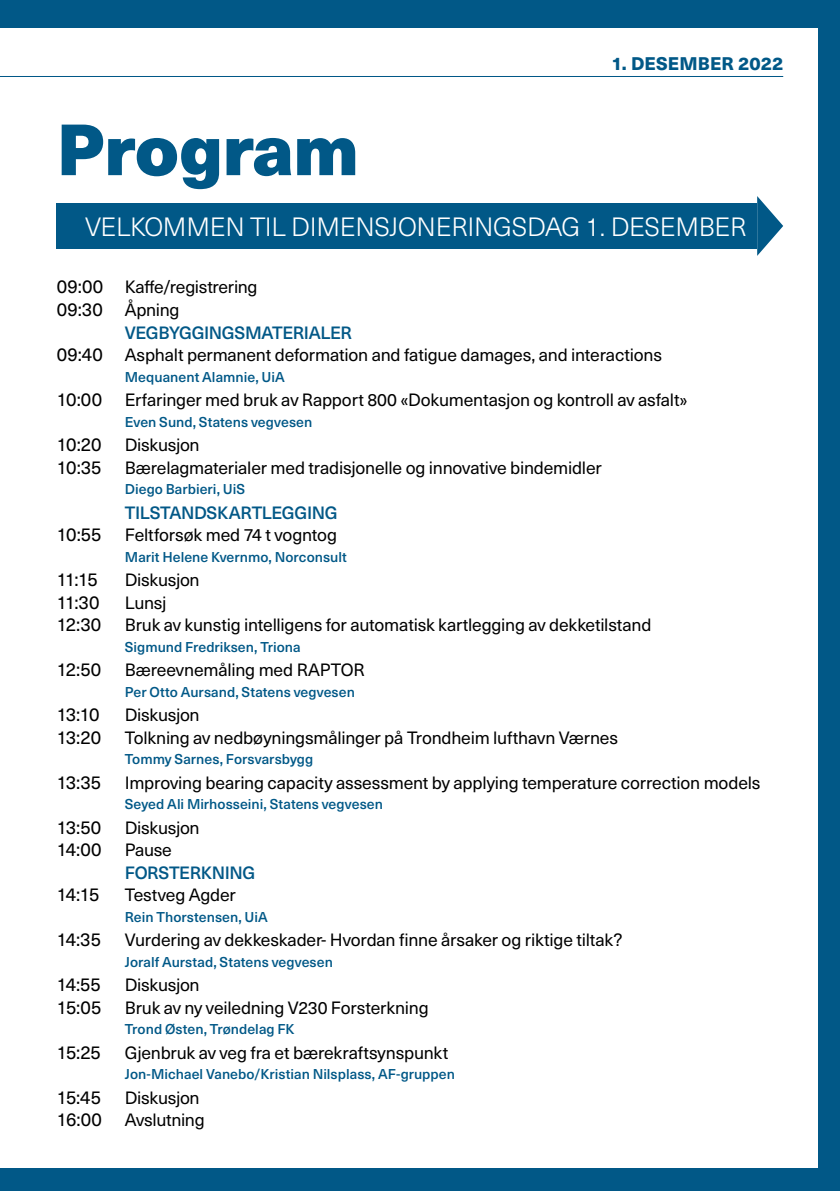
<style>
.page{position:relative;width:840px;height:1191px;background:#fff}
.page>*{position:absolute;margin:0;border:0;box-sizing:border-box;transform-origin:0 0}
.t1{font:900 71px "Neue Haas Unica W1 G";letter-spacing:-.005em;color:#015887}
.t2{font:300 26px "Neue Haas Unica W1 G";letter-spacing:-.01em;color:#fff}
.t3{font:18.4px "Neue Haas Unica W1 G";letter-spacing:-.055em;color:#000}
.t4{font:800 18px "Neue Haas Unica W1 G";letter-spacing:.01em;color:#015887}
.t5{font:17.6px/22.4px "Neue Haas Unica W1 G";letter-spacing:-.01em;color:#000}
.t6{font:500 17.6px "Neue Haas Unica W1 G";letter-spacing:-.02em;color:#025887}
.t7{font:500 14px "Neue Haas Unica W1 G";color:#015887}
.s1{font-size:18.4px}
.s2{font-weight:500;color:#025887}
</style>
<div class="page">
<div style="left:0;top:0;width:839px;height:1191px;background:#015887"></div>
<div style="left:0;top:28px;width:816px;height:1140px;background:#fff"></div>
<hr style="left:0;top:76px;width:782px;height:1px;background:#015887">
<div style="left:57px;top:203px;width:699px;height:45px;background:#015887"></div>
<svg style="left:756px;top:196px;width:26px;height:60px"></svg>
<h1 class="t1" style="left:57px;top:94px;width:303px">Program</h1>
<p class="t4" style="left:611px;top:50px;width:173px">1. DESEMBER 2022</p>
<h2 class="t2" style="left:85px;top:208px;width:662px">VELKOMMEN TIL DIMENSJONERINGSDAG 1. DESEMBER</h2>
<p class="t5" style="left:57px;top:275px;width:202px"><span class="s1">09:00</span> Kaffe/registrering<br><span class="s1">09:30</span> Åpning</p>
<p class="t5" style="left:57px;top:320px;width:606px;text-indent:68px"><span class="s2">VEGBYGGINGSMATERIALER<br></span><span class="s1">09:40</span> Asphalt permanent deformation and fatigue damages, and interactions</p>
<p class="t7" style="left:125px;top:366px;width:161px">Mequanent Alamnie, UiA</p>
<p class="t5" style="left:57px;top:387px;width:632px"><span class="s1">10:00</span> Erfaringer med bruk av Rapport 800 «Dokumentasjon og kontroll av asfalt»</p>
<p class="t7" style="left:125px;top:411px;width:189px">Even Sund, Statens vegvesen</p>
<p class="t3" style="left:57px;top:431px;width:46px">10:20</p>
<p class="t5" style="left:125px;top:432px;width:76px">Diskusjon</p>
<p class="t3" style="left:57px;top:453px;width:46px">10:35</p>
<p class="t5" style="left:125px;top:455px;width:478px">Bærelagmaterialer med tradisjonelle og innovative bindemidler</p>
<p class="t7" style="left:125px;top:478px;width:122px">Diego Barbieri, UiS</p>
<p class="t6" style="left:125px;top:499px;width:214px">TILSTANDSKARTLEGGING</p>
<p class="t3" style="left:57px;top:521px;width:46px">10:55</p>
<p class="t5" style="left:125px;top:522px;width:213px">Feltforsøk med 74 t vogntog</p>
<p class="t7" style="left:125px;top:546px;width:223px">Marit Helene Kvernmo, Norconsult</p>
<p class="t3" style="left:57px;top:566px;width:42px">11:15</p>
<p class="t5" style="left:125px;top:567px;width:76px">Diskusjon</p>
<p class="t3" style="left:57px;top:588px;width:44px">11:30</p>
<p class="t5" style="left:125px;top:590px;width:43px">Lunsj</p>
<p class="t3" style="left:57px;top:611px;width:46px">12:30</p>
<p class="t5" style="left:125px;top:612px;width:528px">Bruk av kunstig intelligens for automatisk kartlegging av dekketilstand</p>
<p class="t7" style="left:125px;top:636px;width:177px">Sigmund Fredriksen, Triona</p>
<p class="t3" style="left:57px;top:656px;width:46px">12:50</p>
<p class="t5" style="left:125px;top:657px;width:241px">Bæreevnemåling med RAPTOR</p>
<p class="t7" style="left:125px;top:681px;width:231px">Per Otto Aursand, Statens vegvesen</p>
<p class="t3" style="left:57px;top:701px;width:44px">13:10</p>
<p class="t5" style="left:125px;top:702px;width:76px">Diskusjon</p>
<p class="t3" style="left:57px;top:723px;width:46px">13:20</p>
<p class="t5" style="left:125px;top:725px;width:494px">Tolkning av nedbøyningsmålinger på Trondheim lufthavn Værnes</p>
<p class="t7" style="left:125px;top:748px;width:190px">Tommy Sarnes, Forsvarsbygg</p>
<p class="t3" style="left:57px;top:768px;width:46px">13:35</p>
<p class="t5" style="left:125px;top:770px;width:636px">Improving bearing capacity assessment by applying temperature correction models</p>
<p class="t7" style="left:125px;top:793px;width:259px">Seyed Ali Mirhosseini, Statens vegvesen</p>
<p class="t3" style="left:57px;top:813px;width:46px">13:50</p>
<p class="t5" style="left:125px;top:815px;width:76px">Diskusjon</p>
<p class="t3" style="left:57px;top:836px;width:46px">14:00</p>
<p class="t5" style="left:125px;top:837px;width:49px">Pause</p>
<p class="t6" style="left:125px;top:859px;width:132px">FORSTERKNING</p>
<p class="t3" style="left:57px;top:881px;width:44px">14:15</p>
<p class="t5" style="left:125px;top:882px;width:113px">Testveg Agder</p>
<p class="t7" style="left:125px;top:906px;width:144px">Rein Thorstensen, UiA</p>
<p class="t3" style="left:57px;top:926px;width:46px">14:35</p>
<p class="t5" style="left:125px;top:927px;width:499px">Vurdering av dekkeskader- Hvordan finne årsaker og riktige tiltak?</p>
<p class="t7" style="left:125px;top:951px;width:209px">Joralf Aurstad, Statens vegvesen</p>
<p class="t3" style="left:57px;top:971px;width:46px">14:55</p>
<p class="t5" style="left:125px;top:972px;width:76px">Diskusjon</p>
<p class="t3" style="left:57px;top:993px;width:46px">15:05</p>
<p class="t5" style="left:125px;top:995px;width:305px">Bruk av ny veiledning V230 Forsterkning</p>
<p class="t7" style="left:125px;top:1018px;width:171px">Trond Østen, Trøndelag FK</p>
<p class="t3" style="left:57px;top:1038px;width:46px">15:25</p>
<p class="t5" style="left:125px;top:1040px;width:325px">Gjenbruk av veg fra et bærekraftsynspunkt</p>
<p class="t7" style="left:125px;top:1063px;width:331px">Jon-Michael Vanebo/Kristian Nilsplass, AF-gruppen</p>
<p class="t3" style="left:57px;top:1083px;width:46px">15:45</p>
<p class="t5" style="left:57px;top:1085px;width:149px;text-align:right">Diskusjon<br><span class="s1">16:00</span> Avslutning</p>
</div>
